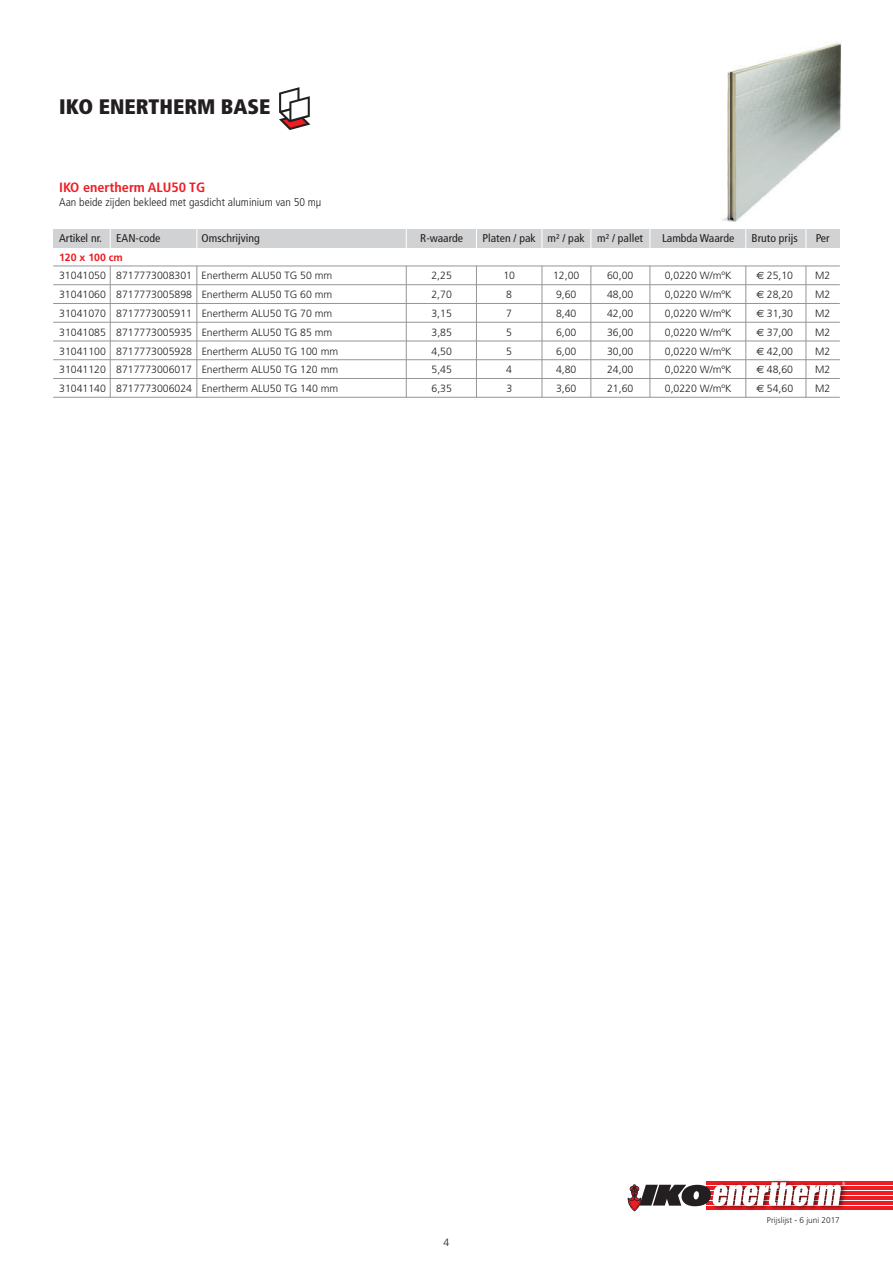
<style>
.page{position:relative;width:893px;height:1263px;background:#fff}
.page>*{position:absolute;margin:0;border:0;box-sizing:border-box;transform-origin:0 0}
.t1{font:900 condensed 21px "Frutiger";color:#231f20}
.t2{font:700 condensed 13.5px "Frutiger";color:#ee1d23;scale:1.05 1}
.t3{font:condensed 11.25px "Frutiger";color:#231f20;scale:1.05 1}
.t4{font:300 condensed 11.25px "Frutiger";color:#231f20;scale:1.05 1}
.t5{font:300 10.5px "Frutiger";color:#231f20}
.t6{font:700 10.5px "Frutiger";color:#ee1d23}
.t7{font:300 8.25px "Frutiger";color:#231f20}
.s1{font-family:"Euro Sans";font-weight:400}
</style>
<div class="page">
<svg style="left:279px;top:87px;width:31px;height:43px"></svg>
<svg style="left:850px;top:1206px;width:43px;height:3px"></svg>
<hr style="left:706px;top:1201px;width:187px;height:4px;background:#ee1d23">
<hr style="left:706px;top:1196px;width:187px;height:4px;background:#ee1d23">
<hr style="left:706px;top:1191px;width:187px;height:4px;background:#ee1d23">
<hr style="left:706px;top:1186px;width:187px;height:4px;background:#ee1d23">
<hr style="left:706px;top:1181px;width:187px;height:4px;background:#ee1d23">
<img style="left:772px;top:1180px;width:78px;height:30px">
<svg style="left:627px;top:1182px;width:218px;height:29px"></svg>
<div style="left:53px;top:230px;width:787px;height:18px;background:#d1d2d4"></div>
<hr style="left:53px;top:266px;width:787px;height:1px;background:#939598">
<hr style="left:53px;top:284px;width:787px;height:1px;background:#939598">
<hr style="left:53px;top:303px;width:787px;height:1px;background:#939598">
<hr style="left:53px;top:322px;width:787px;height:1px;background:#939598">
<hr style="left:53px;top:341px;width:787px;height:1px;background:#939598">
<hr style="left:53px;top:359px;width:787px;height:1px;background:#939598">
<hr style="left:53px;top:378px;width:787px;height:1px;background:#939598">
<hr style="left:53px;top:397px;width:787px;height:1px;background:#939598">
<svg style="left:650px;top:229px;width:1px;height:19px"></svg>
<svg style="left:745px;top:229px;width:1px;height:19px"></svg>
<svg style="left:806px;top:229px;width:1px;height:19px"></svg>
<svg style="left:590px;top:229px;width:1px;height:19px"></svg>
<svg style="left:542px;top:229px;width:1px;height:19px"></svg>
<svg style="left:476px;top:230px;width:1px;height:18px"></svg>
<svg style="left:406px;top:230px;width:1px;height:18px"></svg>
<svg style="left:196px;top:229px;width:1px;height:19px"></svg>
<hr style="left:650px;top:266px;width:1px;height:132px;background:#939598">
<hr style="left:746px;top:266px;width:1px;height:132px;background:#939598">
<hr style="left:806px;top:266px;width:1px;height:132px;background:#939598">
<hr style="left:591px;top:266px;width:1px;height:132px;background:#939598">
<hr style="left:542px;top:266px;width:1px;height:132px;background:#939598">
<hr style="left:476px;top:266px;width:1px;height:132px;background:#939598">
<hr style="left:406px;top:266px;width:1px;height:132px;background:#939598">
<hr style="left:197px;top:266px;width:1px;height:132px;background:#939598">
<hr style="left:110px;top:266px;width:1px;height:132px;background:#939598">
<svg style="left:110px;top:229px;width:1px;height:19px"></svg>
<img style="left:721px;top:42px;width:121px;height:180px">
<h1 class="t1" style="left:59px;top:94px;width:213px">IKO ENERTHERM BASE</h1>
<p class="t2" style="left:59px;top:180px;width:141px">IKO enertherm ALU50 TG</p>
<p class="t4" style="left:59px;top:196px;width:251px">Aan beide zijden bekleed met gasdicht aluminium van 50 mμ</p>
<p class="t3" style="left:59px;top:232px;width:42px">Artikel nr.</p>
<p class="t3" style="left:116px;top:232px;width:44px">EAN-code</p>
<p class="t3" style="left:202px;top:232px;width:57px">Omschrijving</p>
<p class="t3" style="left:420px;top:232px;width:42px">R-waarde</p>
<p class="t3" style="left:482px;top:232px;width:154px">Platen / pak m² / pak m² / pallet</p>
<p class="t3" style="left:662px;top:232px;width:70px">Lambda Waarde</p>
<p class="t3" style="left:752px;top:232px;width:45px">Bruto prijs</p>
<p class="t3" style="left:816px;top:232px;width:15px">Per</p>
<p class="t6" style="left:59px;top:251px;width:65px">120 x 100 cm</p>
<p class="t5" style="left:59px;top:270px;width:275px">31041050 8717773008301 Enertherm ALU50 TG 50 mm</p>
<p class="t5" style="left:431px;top:270px;width:22px">2,25</p>
<p class="t5" style="left:503px;top:270px;width:13px">10</p>
<p class="t5" style="left:553px;top:270px;width:28px">12,00</p>
<p class="t5" style="left:607px;top:270px;width:28px">60,00</p>
<p class="t5" style="left:665px;top:270px;width:68px">0,0220 W/mºK</p>
<p class="t5" style="left:756px;top:270px;width:38px"><span class="s1">€</span> 25,10</p>
<p class="t5" style="left:815px;top:270px;width:17px">M2</p>
<p class="t5" style="left:59px;top:289px;width:275px">31041060 8717773005898 Enertherm ALU50 TG 60 mm</p>
<p class="t5" style="left:431px;top:289px;width:22px">2,70</p>
<p class="t5" style="left:506px;top:289px;width:7px">8</p>
<p class="t5" style="left:556px;top:289px;width:22px">9,60</p>
<p class="t5" style="left:607px;top:289px;width:28px">48,00</p>
<p class="t5" style="left:665px;top:289px;width:68px">0,0220 W/mºK</p>
<p class="t5" style="left:756px;top:289px;width:38px"><span class="s1">€</span> 28,20</p>
<p class="t5" style="left:815px;top:289px;width:17px">M2</p>
<p class="t5" style="left:59px;top:307px;width:275px">31041070 8717773005911 Enertherm ALU50 TG 70 mm</p>
<p class="t5" style="left:431px;top:307px;width:22px">3,15</p>
<p class="t5" style="left:506px;top:307px;width:7px">7</p>
<p class="t5" style="left:556px;top:307px;width:22px">8,40</p>
<p class="t5" style="left:607px;top:307px;width:28px">42,00</p>
<p class="t5" style="left:665px;top:307px;width:68px">0,0220 W/mºK</p>
<p class="t5" style="left:756px;top:307px;width:38px"><span class="s1">€</span> 31,30</p>
<p class="t5" style="left:815px;top:307px;width:17px">M2</p>
<p class="t5" style="left:59px;top:326px;width:275px">31041085 8717773005935 Enertherm ALU50 TG 85 mm</p>
<p class="t5" style="left:431px;top:326px;width:22px">3,85</p>
<p class="t5" style="left:506px;top:326px;width:7px">5</p>
<p class="t5" style="left:556px;top:326px;width:22px">6,00</p>
<p class="t5" style="left:607px;top:326px;width:28px">36,00</p>
<p class="t5" style="left:665px;top:326px;width:68px">0,0220 W/mºK</p>
<p class="t5" style="left:756px;top:326px;width:38px"><span class="s1">€</span> 37,00</p>
<p class="t5" style="left:815px;top:326px;width:17px">M2</p>
<p class="t5" style="left:59px;top:345px;width:281px">31041100 8717773005928 Enertherm ALU50 TG 100 mm</p>
<p class="t5" style="left:431px;top:345px;width:22px">4,50</p>
<p class="t5" style="left:506px;top:345px;width:7px">5</p>
<p class="t5" style="left:556px;top:345px;width:22px">6,00</p>
<p class="t5" style="left:607px;top:345px;width:28px">30,00</p>
<p class="t5" style="left:665px;top:345px;width:68px">0,0220 W/mºK</p>
<p class="t5" style="left:756px;top:345px;width:38px"><span class="s1">€</span> 42,00</p>
<p class="t5" style="left:815px;top:345px;width:17px">M2</p>
<p class="t5" style="left:59px;top:364px;width:281px">31041120 8717773006017 Enertherm ALU50 TG 120 mm</p>
<p class="t5" style="left:431px;top:364px;width:22px">5,45</p>
<p class="t5" style="left:506px;top:364px;width:7px">4</p>
<p class="t5" style="left:556px;top:364px;width:22px">4,80</p>
<p class="t5" style="left:607px;top:364px;width:28px">24,00</p>
<p class="t5" style="left:665px;top:364px;width:68px">0,0220 W/mºK</p>
<p class="t5" style="left:756px;top:364px;width:38px"><span class="s1">€</span> 48,60</p>
<p class="t5" style="left:815px;top:364px;width:17px">M2</p>
<p class="t5" style="left:59px;top:382px;width:281px">31041140 8717773006024 Enertherm ALU50 TG 140 mm</p>
<p class="t5" style="left:431px;top:382px;width:22px">6,35</p>
<p class="t5" style="left:506px;top:382px;width:7px">3</p>
<p class="t5" style="left:556px;top:382px;width:22px">3,60</p>
<p class="t5" style="left:607px;top:382px;width:28px">21,60</p>
<p class="t5" style="left:665px;top:382px;width:68px">0,0220 W/mºK</p>
<p class="t5" style="left:756px;top:382px;width:38px"><span class="s1">€</span> 54,60</p>
<p class="t5" style="left:815px;top:382px;width:17px">M2</p>
<p class="t5" style="left:444px;top:1237px;width:7px">4</p>
<p class="t7" style="left:767px;top:1216px;width:74px">Prijslijst - 6 juni 2017</p>
</div>
